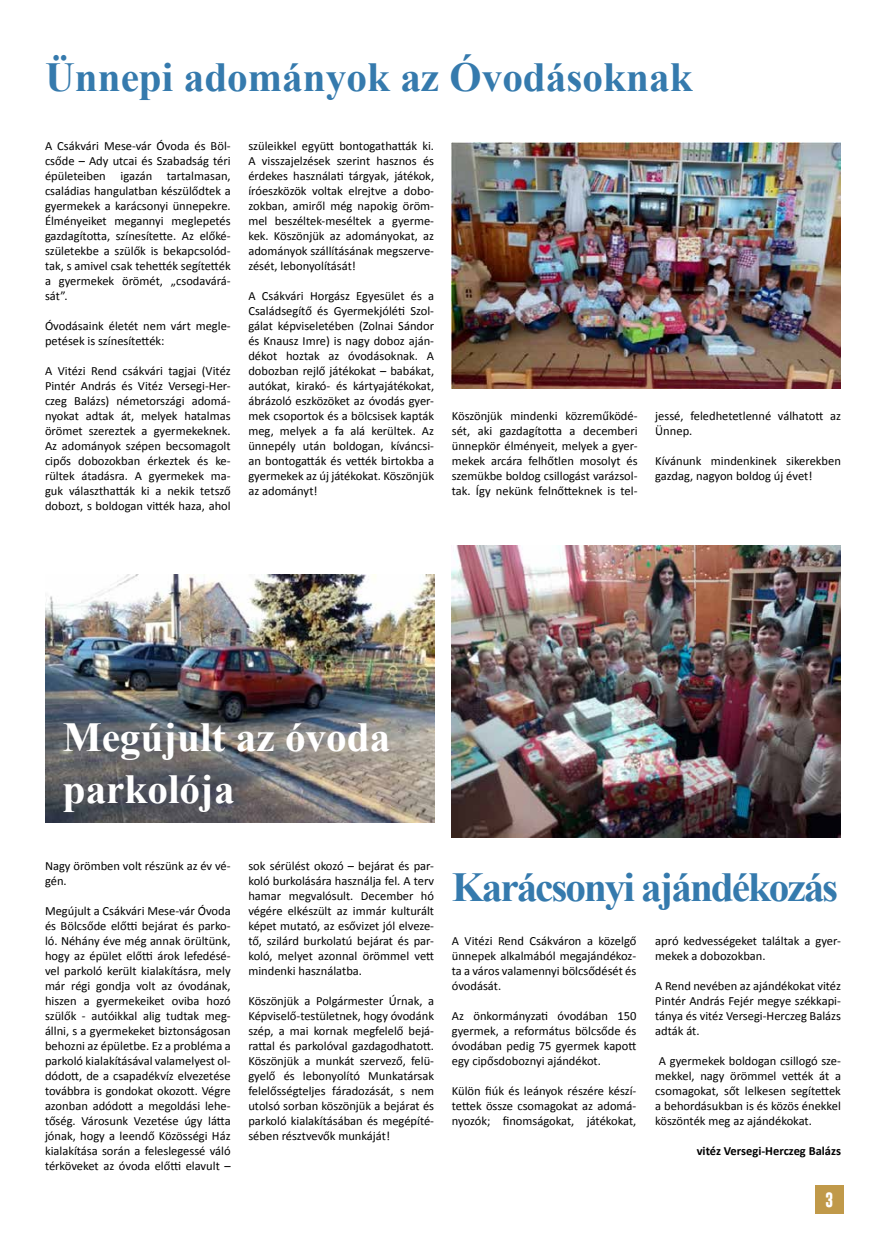
<style>
.page{position:relative;width:886px;height:1251px;background:#fff}
.page>*{position:absolute;margin:0;border:0;box-sizing:border-box;transform-origin:0 0}
.t1{font:700 41.25px "Times New Roman";color:#357aad}
.t2{font:700 41.25px/51.2px "Times New Roman";color:#fff}
.t3{font:700 41.25px "Times New Roman";letter-spacing:-.05em;color:#357aad}
.t4{font:700 15px "Gobold";color:#fff}
.t5{font:12.5px/15px "Calibri";color:#000;text-align:justify}
.t6{font:700 12.5px "Calibri";color:#000}
</style>
<div class="page">
<div style="left:815px;top:1185px;width:28px;height:29px;background:#c09949"></div>
<img style="left:45px;top:574px;width:389px;height:249px">
<img style="left:452px;top:143px;width:389px;height:245px">
<img style="left:452px;top:546px;width:389px;height:292px">
<h1 class="t1" style="left:45px;top:49px;width:649px">Ünnepi adományok az Óvodásoknak</h1>
<p class="t5" style="left:45px;top:138px;width:187px">A Csákvári Mese-vár Óvoda és Böl&shy;csőde – Ady utcai és Szabadság téri épületeiben igazán tartalmasan, családias hangulatban készülődtek a gyermekek a karácsonyi ünnepekre.<br>Élményeiket megannyi meglepetés gazdagította, színesítette. Az előké&shy;születekbe a szülők is bekapcsolód&shy;tak, s amivel csak tehették segítették a gyermekek örömét, „csodavárá&shy;sát”.</p>
<p class="t5" style="left:45px;top:318px;width:187px">Óvodásaink életét nem várt megle&shy;petések is színesítették:</p>
<p class="t5" style="left:45px;top:363px;width:187px">A Vitézi Rend csákvári tagjai (Vitéz Pintér András és Vitéz Versegi-Her&shy;czeg Balázs) németországi adomá&shy;nyokat adtak át, melyek hatalmas örömet szereztek a gyermekeknek.<br>Az adományok szépen becsomagolt cipős dobozokban érkeztek és ke&shy;rültek átadásra. A gyermekek ma&shy;guk választhatták ki a nekik tetsző dobozt, s boldogan vitték haza, ahol</p>
<p class="t5" style="left:248px;top:138px;width:187px">szüleikkel együtt bontogathatták ki.<br>A visszajelzések szerint hasznos és érdekes használati tárgyak, játékok, íróeszközök voltak elrejtve a dobo&shy;zokban, amiről még napokig öröm&shy;mel beszéltek-meséltek a gyerme&shy;kek. Köszönjük az adományokat, az adományok szállításának megszerve&shy;zését, lebonyolítását!</p>
<p class="t5" style="left:248px;top:288px;width:187px">A Csákvári Horgász Egyesület és a Családsegítő és Gyermekjóléti Szol&shy;gálat képviseletében (Zolnai Sándor és Knausz Imre) is nagy doboz aján&shy;dékot hoztak az óvodásoknak. A dobozban rejlő játékokat – babákat, autókat, kirakó- és kártyajátékokat, ábrázoló eszközöket az óvodás gyer&shy;mek csoportok és a bölcsisek kapták meg, melyek a fa alá kerültek. Az ünnepély után boldogan, kíváncsi&shy;an bontogatták és vették birtokba a gyermekek az új játékokat. Köszönjük az adományt!</p>
<p class="t5" style="left:452px;top:408px;width:187px">Köszönjük mindenki közreműködé&shy;sét, aki gazdagította a decemberi ünnepkör élményeit, melyek a gyer&shy;mekek arcára felhőtlen mosolyt és szemükbe boldog csillogást varázsol&shy;tak. Így nekünk felnőtteknek is tel-</p>
<p class="t5" style="left:655px;top:408px;width:187px">jessé, feledhetetlenné válhatott az<br>Ünnep.</p>
<p class="t5" style="left:655px;top:453px;width:187px">Kívánunk mindenkinek sikerekben gazdag, nagyon boldog új évet!</p>
<h1 class="t2" style="left:63px;top:711px;width:329px">Megújult az óvoda parkolója</h1>
<p class="t5" style="left:45px;top:858px;width:187px">Nagy örömben volt részünk az év vé&shy;gén.</p>
<p class="t5" style="left:45px;top:903px;width:187px">Megújult a Csákvári Mese-vár Óvoda és Bölcsőde előtti bejárat és parko&shy;ló. Néhány éve még annak örültünk, hogy az épület előtti árok lefedésé&shy;vel parkoló került kialakításra, mely már régi gondja volt az óvodának, hiszen a gyermekeiket oviba hozó szülők - autóikkal alig tudtak meg&shy;állni, s a gyermekeket biztonságosan behozni az épületbe. Ez a probléma a parkoló kialakításával valamelyest ol&shy;dódott, de a csapadékvíz elvezetése továbbra is gondokat okozott. Végre azonban adódott a megoldási lehe&shy;tőség. Városunk Vezetése úgy látta jónak, hogy a leendő Közösségi Ház kialakítása során a feleslegessé váló térköveket az óvoda előtti elavult –</p>
<p class="t5" style="left:248px;top:858px;width:187px">sok sérülést okozó – bejárat és par&shy;koló burkolására használja fel. A terv hamar megvalósult. December hó végére elkészült az immár kulturált képet mutató, az esővizet jól elveze&shy;tő, szilárd burkolatú bejárat és par&shy;koló, melyet azonnal örömmel vett mindenki használatba.</p>
<p class="t5" style="left:248px;top:993px;width:187px">Köszönjük a Polgármester Úrnak, a Képviselő-testületnek, hogy óvodánk szép, a mai kornak megfelelő bejá&shy;rattal és parkolóval gazdagodhatott.<br>Köszönjük a munkát szervező, felü&shy;gyelő és lebonyolító Munkatársak felelősségteljes fáradozását, s nem utolsó sorban köszönjük a bejárat és parkoló kialakításában és megépíté&shy;sében résztvevők munkáját!</p>
<h1 class="t3" style="left:452px;top:858px;width:388px">Karácsonyi ajándékozás</h1>
<p class="t5" style="left:452px;top:933px;width:186px">A Vitézi Rend Csákváron a közelgő ünnepek alkalmából megajándékoz&shy;ta a város valamennyi bölcsődését és óvodását.</p>
<p class="t5" style="left:452px;top:1008px;width:186px">Az önkormányzati óvodában 150 gyermek, a református bölcsőde és óvodában pedig 75 gyermek kapott egy cipősdoboznyi ajándékot.</p>
<p class="t5" style="left:452px;top:1083px;width:186px">Külön fiúk és leányok részére készí&shy;tettek össze csomagokat az adomá&shy;nyozók; finomságokat, játékokat,</p>
<p class="t5" style="left:655px;top:933px;width:187px">apró kedvességeket találtak a gyer&shy;mekek a dobozokban.</p>
<p class="t5" style="left:655px;top:978px;width:187px">A Rend nevében az ajándékokat vitéz Pintér András Fejér megye székkapi&shy;tánya és vitéz Versegi-Herczeg Balázs adták át.</p>
<p class="t5" style="left:655px;top:1053px;width:187px">A gyermekek boldogan csillogó sze&shy;mekkel, nagy örömmel vették át a csomagokat, sőt lelkesen segítettek a behordásukban is és közös énekkel köszönték meg az ajándékokat.</p>
<p class="t6" style="left:697px;top:1143px;width:146px">vitéz Versegi-Herczeg Balázs</p>
<p class="t4" style="left:825px;top:1190px;width:10px">3</p>
</div>
